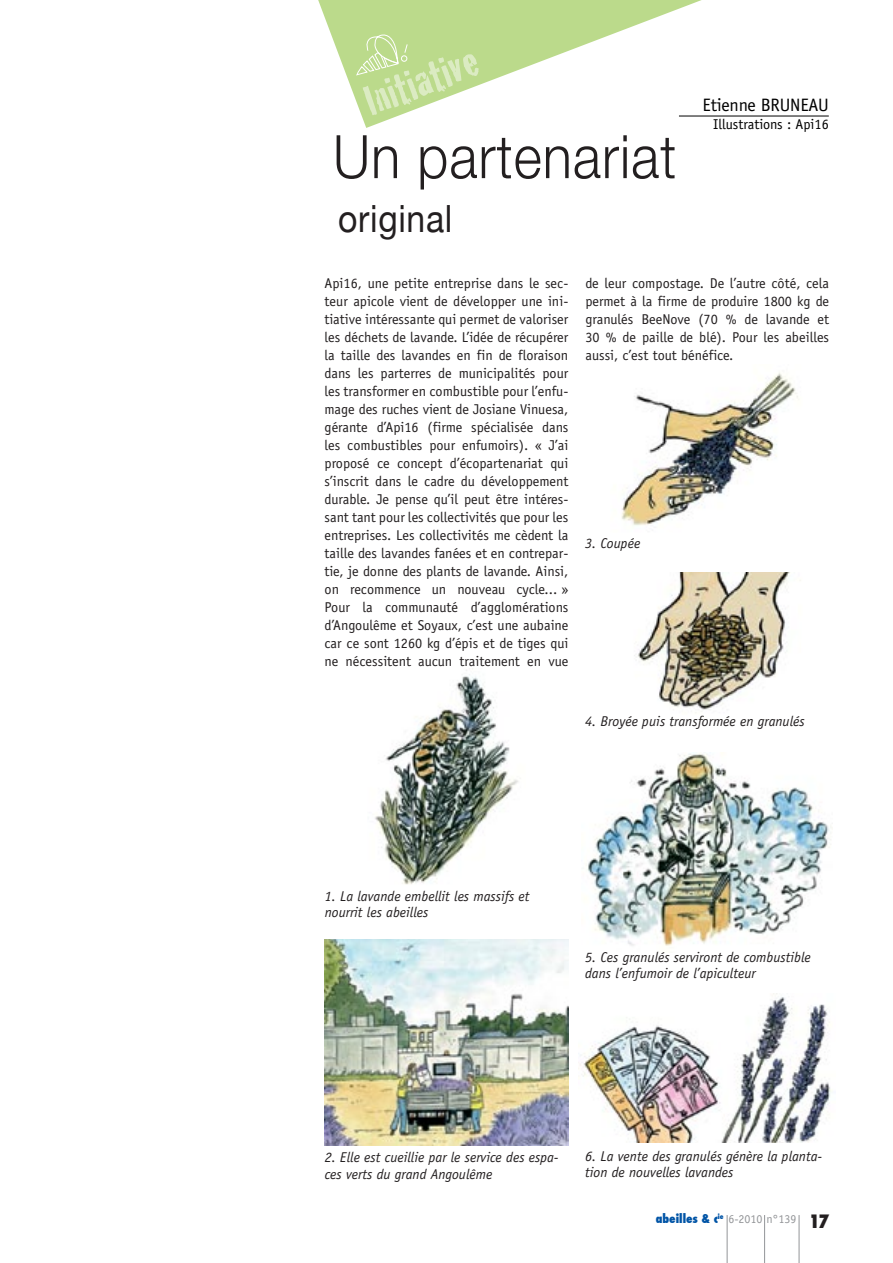
<style>
.page{position:relative;width:893px;height:1263px;background:#fff}
.page>*{position:absolute;margin:0;border:0;box-sizing:border-box;transform-origin:0 0}
.t1{font:300 60px "Helvetica Neue";letter-spacing:.02em;color:#231f20;scale:.9 1}
.t2{font:45px "Cracked";color:#dbebc2}
.t3{font:37.5px "Helvetica Neue";letter-spacing:.02em;color:#231f20;scale:.9 1}
.t4{font:18px "Officina Sans";letter-spacing:-.01em;color:#000}
.t5{font:800 condensed 18px "Futura";color:#231f20}
.t6{font:14.25px/18px "Officina Sans";color:#231f20;text-align:justify}
.t7{font:italic 14.25px/16.5px "Officina Sans";color:#231f20}
.t8{font:14.25px "Officina Sans";color:#000}
.t9{font:12px "Officina Sans";color:#939598}
.s1{font-family:"Futura";font-weight:800;font-stretch:condensed;color:#0054a6}
</style>
<div class="page">
<hr style="left:727px;top:1215px;width:1px;height:48px;background:#939598">
<hr style="left:764px;top:1215px;width:1px;height:48px;background:#939598">
<hr style="left:799px;top:1215px;width:1px;height:48px;background:#939598">
<hr style="left:679px;top:116px;width:150px;height:1px;background:#000">
<svg style="left:318px;top:0;width:452px;height:128px"></svg>
<svg style="left:356px;top:34px;width:52px;height:42px;background:#c4df9b"></svg>
<img style="left:375px;top:670px;width:144px;height:215px">
<img style="left:325px;top:939px;width:243px;height:207px">
<img style="left:621px;top:372px;width:177px;height:154px">
<img style="left:634px;top:572px;width:167px;height:141px">
<img style="left:587px;top:753px;width:245px;height:193px">
<img style="left:580px;top:993px;width:251px;height:149px">
<p class="t2" style="left:352px;top:70px;width:121px;rotate:-21deg">Initiative</p>
<p class="t4" style="left:702px;top:95px;width:128px">Etienne BRUNEAU</p>
<p class="t8" style="left:713px;top:116px;width:117px">Illustrations : Api16</p>
<p class="t1" style="left:333px;top:120px;width:383px">Un partenariat</p>
<p class="t3" style="left:338px;top:196px;width:128px">original</p>
<p class="t6" style="left:585px;top:274px;width:245px">de leur compostage. De l’autre côté, cela permet à la firme de produire 1800 kg de granulés BeeNove (70 % de lavande et 30 % de paille de blé). Pour les abeilles aussi, c’est tout bénéfice.</p>
<p class="t6" style="left:325px;top:274px;width:245px">Api16, une petite entreprise dans le sec&shy;teur apicole vient de développer une ini&shy;tiative intéressante qui permet de valoriser les déchets de lavande. L’idée de récupérer la taille des lavandes en fin de floraison dans les parterres de municipalités pour les transformer en combustible pour l’enfu&shy;mage des ruches vient de Josiane Vinuesa, gérante d’Api16 (firme spécialisée dans les combustibles pour enfumoirs). « J’ai proposé ce concept d’écopartenariat qui s’inscrit dans le cadre du développement durable. Je pense qu’il peut être intéres&shy;sant tant pour les collectivités que pour les entreprises. Les collectivités me cèdent la taille des lavandes fanées et en contrepar&shy;tie, je donne des plants de lavande. Ainsi, on recommence un nouveau cycle... » Pour la communauté d’agglomérations d’Angoulême et Soyaux, c’est une aubaine car ce sont 1260 kg d’épis et de tiges qui ne nécessitent aucun traitement en vue</p>
<p class="t7" style="left:585px;top:535px;width:57px">3. Coupée</p>
<p class="t7" style="left:585px;top:713px;width:221px">4. Broyée puis transformée en granulés</p>
<p class="t7" style="left:325px;top:888px;width:206px">1. La lavande embellit les massifs et nourrit les abeilles</p>
<p class="t7" style="left:585px;top:949px;width:227px">5. Ces granulés serviront de combustible dans l’enfumoir de l’apiculteur</p>
<p class="t7" style="left:325px;top:1149px;width:235px">2. Elle est cueillie par le service des espa&shy;ces verts du grand Angoulême</p>
<p class="t7" style="left:585px;top:1147px;width:238px">6. La vente des granulés génère la planta&shy;tion de nouvelles lavandes</p>
<p class="t9" style="left:656px;top:1211px;width:142px"><span class="s1">abeilles &amp; c</span><sup>ie</sup> 6-2010 n°139</p>
<p class="t5" style="left:809px;top:1209px;width:22px">17</p>
</div>
